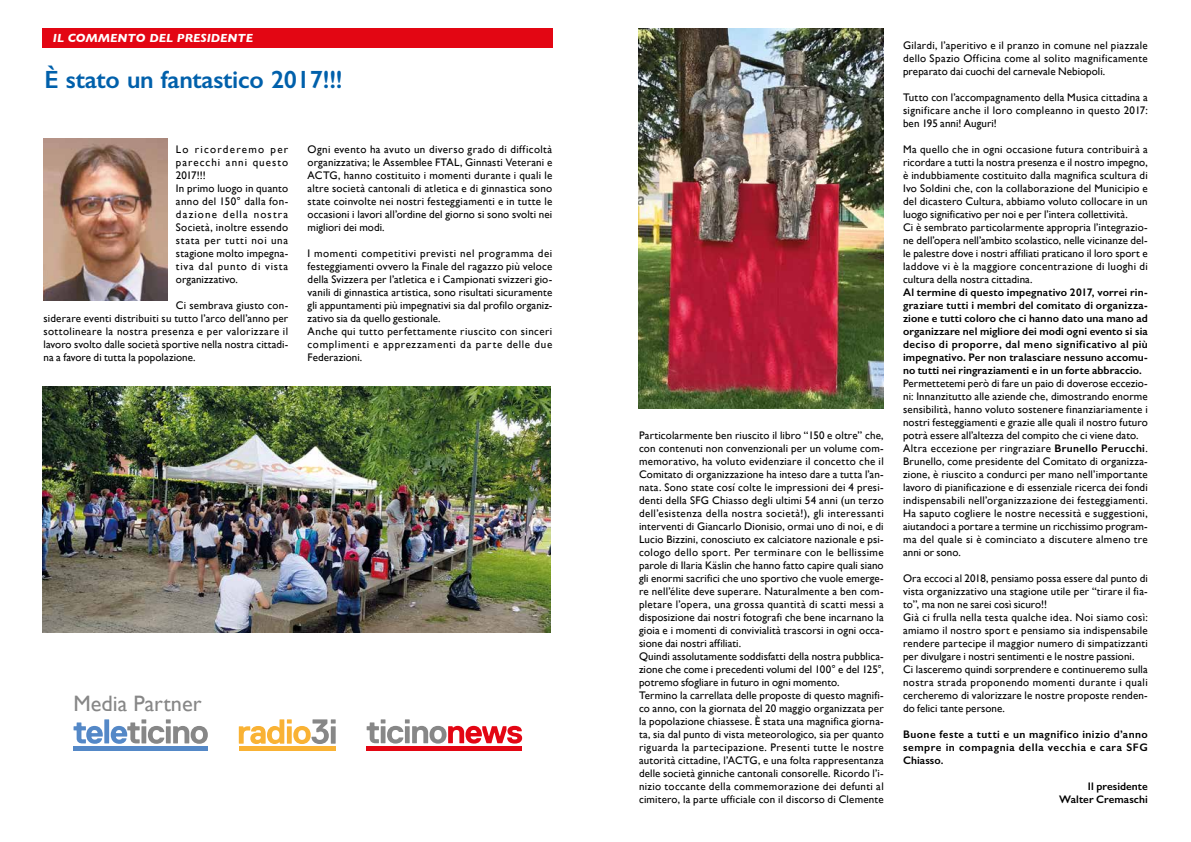
<style>
.page{position:relative;width:1191px;height:842px;background:#fff}
.page>*{position:absolute;margin:0;border:0;box-sizing:border-box;transform-origin:0 0}
.t1{font:600 25px "Gill Sans";letter-spacing:-.01em;color:#0060ab}
.t2{font:22.3px "Gill Sans";color:#878787}
.t3{font:italic 700 12px "Gill Sans";color:#fff}
.t4{font:11px/13px "Gill Sans";letter-spacing:.015em;color:#000}
.t5{font:600 11px/13px "Gill Sans";letter-spacing:.01em;color:#000;text-align:justify}
.t6{font:11px/13px "Gill Sans";letter-spacing:.04em;color:#000}
.s1{font-weight:600}
</style>
<div class="page">
<img style="left:638px;top:29px;width:245px;height:379px">
<div style="left:43px;top:28px;width:510px;height:19px;background:#e30613"></div>
<img style="left:44px;top:139px;width:123px;height:161px">
<div style="left:74px;top:746px;width:134px;height:5px;background:#5488c7"></div>
<svg style="left:74px;top:719px;width:134px;height:25px"></svg>
<svg style="left:239px;top:719px;width:97px;height:25px"></svg>
<div style="left:239px;top:746px;width:97px;height:5px;background:#f9b234"></div>
<div style="left:367px;top:746px;width:155px;height:5px;background:#e30613"></div>
<svg style="left:367px;top:719px;width:155px;height:24px"></svg>
<img style="left:43px;top:386px;width:507px;height:247px">
<p class="t3" style="left:53px;top:31px;width:202px">IL COMMENTO DEL PRESIDENTE</p>
<h1 class="t1" style="left:44px;top:64px;width:300px">È stato un fantastico 2017!!!</h1>
<p class="t6" style="left:176px;top:143px;width:114px">Lo ricorderemo per parecchi anni questo<br>2017!!!<br>In primo luogo in quanto anno del 150° dalla fon&shy;dazione della nostra<br>Società, inoltre essendo stata per tutti noi una stagione molto impegna&shy;tiva dal punto di vista organizzativo.</p>
<p class="t4" style="left:44px;top:299px;width:246px;text-align:justify;text-indent:132px">Ci sembrava giusto con&shy;siderare eventi distribuiti su tutto l’arco dell’anno per sottolineare la nostra presenza e per valorizzare il lavoro svolto dalle società sportive nella nostra cittadi&shy;na a favore di tutta la popolazione.</p>
<p class="t4" style="left:307px;top:143px;width:246px;text-align:justify">Ogni evento ha avuto un diverso grado di difficoltà organizzativa; le Assemblee FTAL, Ginnasti Veterani e ACTG, hanno costituito i momenti durante i quali le altre società cantonali di atletica e di ginnastica sono state coinvolte nei nostri festeggiamenti e in tutte le occasioni i lavori all’ordine del giorno si sono svolti nei migliori dei modi.</p>
<p class="t4" style="left:307px;top:247px;width:246px">I momenti competitivi previsti nel programma dei festeggiamenti ovvero la Finale del ragazzo più veloce della Svizzera per l’atletica e i Campionati svizzeri gio&shy;vanili di ginnastica artistica, sono risultati sicuramente gli appuntamenti più impegnativi sia dal profilo organiz&shy;zativo sia da quello gestionale.<br>Anche qui tutto perfettamente riuscito con sinceri complimenti e apprezzamenti da parte delle due Federazioni.</p>
<h2 class="t2" style="left:73px;top:690px;width:130px">Media Partner</h2>
<p class="t4" style="left:639px;top:429px;width:246px">Particolarmente ben riuscito il libro “150 e oltre” che, con contenuti non convenzionali per un volume com&shy;memorativo, ha voluto evidenziare il concetto che il Comitato di organizzazione ha inteso dare a tutta l’an&shy;nata. Sono state cosí colte le impressioni dei 4 presi&shy;denti della SFG Chiasso degli ultimi 54 anni (un terzo dell’esistenza della nostra società!), gli interessanti interventi di Giancarlo Dionisio, ormai uno di noi, e di Lucio Bizzini, conosciuto ex calciatore nazionale e psi&shy;cologo dello sport. Per terminare con le bellissime parole di Ilaria Käslin che hanno fatto capire quali siano gli enormi sacrifici che uno sportivo che vuole emerge&shy;re nell’élite deve superare. Naturalmente a ben com&shy;pletare l’opera, una grossa quantità di scatti messi a disposizione dai nostri fotografi che bene incarnano la gioia e i momenti di convivialità trascorsi in ogni occa&shy;sione dai nostri affiliati.<br>Quindi assolutamente soddisfatti della nostra pubblica&shy;zione che come i precedenti volumi del 100° e del 125°, potremo sfogliare in futuro in ogni momento.<br>Termino la carrellata delle proposte di questo magnifi&shy;co anno, con la giornata del 20 maggio organizzata per la popolazione chiassese. È stata una magnifica giorna&shy;ta, sia dal punto di vista meteorologico, sia per quanto riguarda la partecipazione. Presenti tutte le nostre autorità cittadine, l’ACTG, e una folta rappresentanza delle società ginniche cantonali consorelle. Ricordo l’i&shy;nizio toccante della commemorazione dei defunti al cimitero, la parte ufficiale con il discorso di Clemente</p>
<p class="t4" style="left:903px;top:39px;width:246px;text-align:justify">Gilardi, l’aperitivo e il pranzo in comune nel piazzale dello Spazio Officina come al solito magnificamente preparato dai cuochi del carnevale Nebiopoli.</p>
<p class="t4" style="left:903px;top:91px;width:246px;text-align:justify">Tutto con l’accompagnamento della Musica cittadina a significare anche il loro compleanno in questo 2017: ben 195 anni! Auguri!</p>
<p class="t4" style="left:903px;top:143px;width:246px">Ma quello che in ogni occasione futura contribuirà a ricordare a tutti la nostra presenza e il nostro impegno, è indubbiamente costituito dalla magnifica scultura di Ivo Soldini che, con la collaborazione del Municipio e del dicastero Cultura, abbiamo voluto collocare in un luogo significativo per noi e per l’intera collettività.<br>Ci è sembrato particolarmente appropria l’integrazio&shy;ne dell’opera nell’ambito scolastico, nelle vicinanze del&shy;le palestre dove i nostri affiliati praticano il loro sport e laddove vi è la maggiore concentrazione di luoghi di cultura della nostra cittadina.</p>
<p class="t5" style="left:903px;top:286px;width:246px">Al termine di questo impegnativo 2017, vorrei rin&shy;graziare tutti i membri del comitato di organizza&shy;zione e tutti coloro che ci hanno dato una mano ad organizzare nel migliore dei modi ogni evento si sia deciso di proporre, dal meno significativo al più impegnativo. Per non tralasciare nessuno accomu&shy;no tutti nei ringraziamenti e in un forte abbraccio.</p>
<p class="t4" style="left:903px;top:377px;width:246px">Permettetemi però di fare un paio di doverose eccezio&shy;ni: Innanzitutto alle aziende che, dimostrando enorme sensibilità, hanno voluto sostenere finanziariamente i nostri festeggiamenti e grazie alle quali il nostro futuro potrà essere all’altezza del compito che ci viene dato.<br>Altra eccezione per ringraziare <span class="s1">Brunello Perucchi</span>.<br>Brunello, come presidente del Comitato di organizza&shy;zione, è riuscito a condurci per mano nell’importante lavoro di pianificazione e di essenziale ricerca dei fondi indispensabili nell’organizzazione dei festeggiamenti.<br>Ha saputo cogliere le nostre necessità e suggestioni, aiutandoci a portare a termine un ricchissimo program&shy;ma del quale si è cominciato a discutere almeno tre anni or sono.</p>
<p class="t4" style="left:903px;top:572px;width:246px">Ora eccoci al 2018, pensiamo possa essere dal punto di vista organizzativo una stagione utile per “tirare il fia&shy;to”, ma non ne sarei così sicuro!!<br>Già ci frulla nella testa qualche idea. Noi siamo così: amiamo il nostro sport e pensiamo sia indispensabile rendere partecipe il maggior numero di simpatizzanti per divulgare i nostri sentimenti e le nostre passioni.<br>Ci lasceremo quindi sorprendere e continueremo sulla nostra strada proponendo momenti durante i quali cercheremo di valorizzare le nostre proposte renden&shy;do felici tante persone.</p>
<p class="t5" style="left:903px;top:728px;width:246px">Buone feste a tutti e un magnifico inizio d’anno sempre in compagnia della vecchia e cara SFG Chiasso.</p>
<p class="t5" style="left:1059px;top:780px;width:90px;text-align:right">Il presidente<br>Walter Cremaschi</p>
</div>
